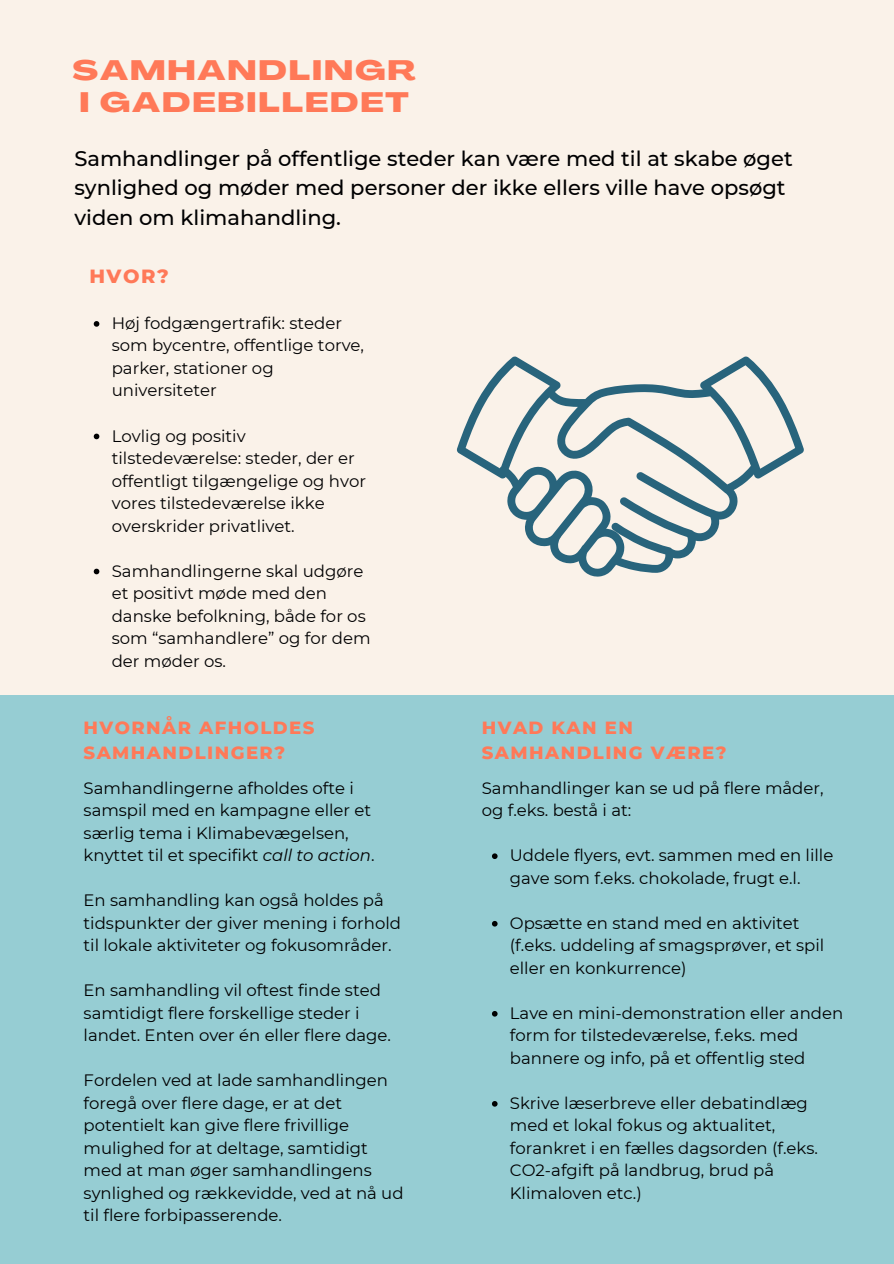
<style>
.page{position:relative;width:894px;height:1264px;background:#fff}
.page>*{position:absolute;margin:0;border:0;box-sizing:border-box;transform-origin:0 0}
.t1{font:800 27.6px/31.5px "Agrandir Grand";letter-spacing:.07em;color:#ff7958}
.t2{font:500 21px/29.2px "Montserrat";color:#000001}
.t3{font:800 19.5px "Montserrat";color:#ff7958}
.t4{font:800 18px/24.8px "Montserrat";letter-spacing:.08em;color:#ff7958}
.t5{font:16.5px/22.5px "Montserrat";color:#000001}
.s1{font-style:italic}
</style>
<div class="page">
<div style="left:0;top:0;width:893px;height:1263px;background:#faf2e9"></div>
<div style="left:0;top:695px;width:893px;height:568px;background:#96cdd3"></div>
<svg style="left:94px;top:321px;width:5px;height:6px"></svg>
<svg style="left:94px;top:433px;width:5px;height:6px"></svg>
<svg style="left:94px;top:568px;width:5px;height:6px"></svg>
<svg style="left:492px;top:853px;width:5px;height:6px"></svg>
<svg style="left:492px;top:921px;width:5px;height:5px"></svg>
<svg style="left:492px;top:1011px;width:5px;height:5px"></svg>
<svg style="left:492px;top:1101px;width:5px;height:5px"></svg>
<svg style="left:456px;top:356px;width:348px;height:221px"></svg>
<p class="t1" style="left:72px;top:57px;width:344px">SAMHANDLINGR<br>I GADEBILLEDET</p>
<p class="t2" style="left:74px;top:144px;width:719px">Samhandlinger på offentlige steder kan være med til at skabe øget synlighed og møder med personer der ikke ellers ville have opsøgt viden om klimahandling.</p>
<p class="t3" style="left:89px;top:264px;width:81px">HVOR?</p>
<h1 class="t5" style="left:112px;top:312px;width:254px">Høj fodgængertrafik: steder som bycentre, offentlige torve, parker, stationer og universiteter</h1>
<h3 class="t5" style="left:112px;top:424px;width:256px">Lovlig og positiv tilstedeværelse: steder, der er offentligt tilgængelige og hvor vores tilstedeværelse ikke overskrider privatlivet.</h3>
<h2 class="t5" style="left:112px;top:559px;width:260px">Samhandlingerne skal udgøre et positivt møde med den danske befolkning, både for os som “samhandlere” og for dem der møder os.</h2>
<p class="t4" style="left:84px;top:715px;width:232px">HVORNÅR AFHOLDES<br>SAMHANDLINGER?</p>
<p class="t5" style="left:84px;top:776px;width:292px">Samhandlingerne afholdes ofte i samspil med en kampagne eller et særlig tema i Klimabevægelsen, knyttet til et specifikt <span class="s1">call to action</span>.</p>
<p class="t5" style="left:84px;top:889px;width:319px">En samhandling kan også holdes på tidspunkter der giver mening i forhold til lokale aktiviteter og fokusområder.</p>
<p class="t5" style="left:84px;top:979px;width:309px">En samhandling vil oftest finde sted samtidigt flere forskellige steder i landet. Enten over én eller flere dage.</p>
<h4 class="t5" style="left:84px;top:1069px;width:321px">Fordelen ved at lade samhandlingen foregå over flere dage, er at det potentielt kan give flere frivillige mulighed for at deltage, samtidigt med at man øger samhandlingens synlighed og rækkevidde, ved at nå ud til flere forbipasserende.</h4>
<p class="t4" style="left:481px;top:715px;width:246px">HVAD KAN EN<br>SAMHANDLING VÆRE?</p>
<h4 class="t5" style="left:481px;top:776px;width:343px">Samhandlinger kan se ud på flere måder, og f.eks. bestå i at:</h4>
<p class="t5" style="left:509px;top:844px;width:325px">Uddele flyers, evt. sammen med en lille gave som f.eks. chokolade, frugt e.l.</p>
<p class="t5" style="left:509px;top:911px;width:316px">Opsætte en stand med en aktivitet (f.eks. uddeling af smagsprøver, et spil eller en konkurrence)</p>
<p class="t5" style="left:509px;top:1001px;width:335px">Lave en mini-demonstration eller anden form for tilstedeværelse, f.eks. med bannere og info, på et offentlig sted</p>
<p class="t5" style="left:509px;top:1091px;width:309px">Skrive læserbreve eller debatindlæg med et lokal fokus og aktualitet, forankret i en fælles dagsorden (f.eks.<br>CO2-afgift på landbrug, brud på<br>Klimaloven etc.)</p>
</div>
